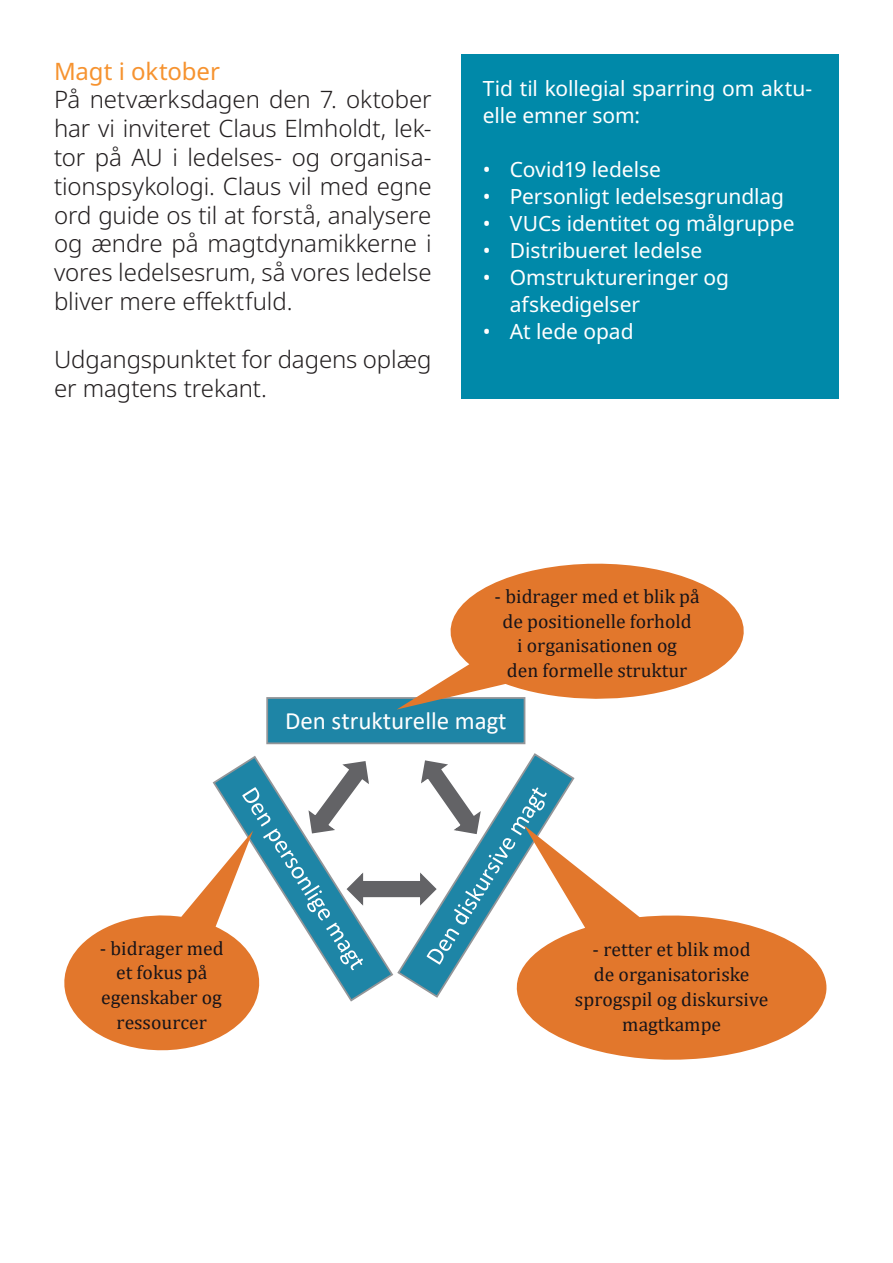
<style>
.page{position:relative;width:893px;height:1263px;background:#fff}
.page>*{position:absolute;margin:0;border:0;box-sizing:border-box;transform-origin:0 0}
.t1{font:25.05px "Calibri";color:#fff}
.t2{font:300 24px/28.8px "Noto Sans";letter-spacing:-.005em;color:#231f20;text-align:justify}
.t3{font:24px "Noto Sans";letter-spacing:-.005em;color:#f69330}
.t4{font:21px/27px "Noto Sans";letter-spacing:-.005em;color:#fff}
.t5{font:19.65px/24.9px "Cambria";color:#171419;text-align:center}
</style>
<div class="page">
<div style="left:267px;top:698px;width:257px;height:45px;background:#1e85a6"></div>
<div style="left:266px;top:697px;width:259px;height:47px;border:2px solid #939598"></div>
<img style="left:268px;top:705px;width:256px;height:31px">
<svg style="left:214px;top:753px;width:361px;height:247px"></svg>
<svg style="left:397px;top:563px;width:347px;height:146px;fill:#e2772c"></svg>
<svg style="left:64px;top:830px;width:209px;height:221px"></svg>
<svg style="left:507px;top:825px;width:320px;height:235px;fill:#e27831"></svg>
<div style="left:461px;top:54px;width:378px;height:344px;background:#0089a9"></div>
<p class="t3" style="left:54px;top:54px;width:167px">Magt i oktober</p>
<p class="t2" style="left:54px;top:86px;width:379px">På netværksdagen den 7. oktober har vi inviteret Claus Elmholdt, lek&shy;tor på AU i ledelses- og organisa&shy;tionspsykologi. Claus vil med egne ord guide os til at forstå, analysere og ændre på magtdynamikkerne i vores ledelsesrum, så vores ledelse bliver mere effektfuld.</p>
<p class="t2" style="left:54px;top:345px;width:379px">Udgangspunktet for dagens oplæg er magtens trekant.</p>
<p class="t4" style="left:483px;top:75px;width:331px">Tid til kollegial sparring om aktu&shy;elle emner som:</p>
<p class="t4" style="left:483px;top:156px;width:180px">• Covid19 ledelse</p>
<p class="t4" style="left:483px;top:183px;width:303px">• Personligt ledelsesgrundlag</p>
<p class="t4" style="left:483px;top:210px;width:313px">• VUCs identitet og målgruppe</p>
<p class="t4" style="left:483px;top:237px;width:221px">• Distribueret ledelse</p>
<p class="t4" style="left:510px;top:264px;width:221px;text-indent:-27px">• Omstruktureringer og afskedigelser</p>
<p class="t4" style="left:483px;top:318px;width:152px">• At lede opad</p>
<p class="t5" style="left:495px;top:584px;width:207px">- bidrager med et blik på de positionelle forhold<br>i organisationen og<br>den formelle struktur</p>
<p class="t1" style="left:285px;top:703px;width:223px">Den strukturelle magt</p>
<p class="t5" style="left:100px;top:935px;width:126px">- bidrager med et fokus på egenskaber og ressourcer</p>
<p class="t5" style="left:575px;top:937px;width:195px">- retter et blik mod<br>de organisatoriske sprogspil og diskursive magtkampe</p>
</div>
